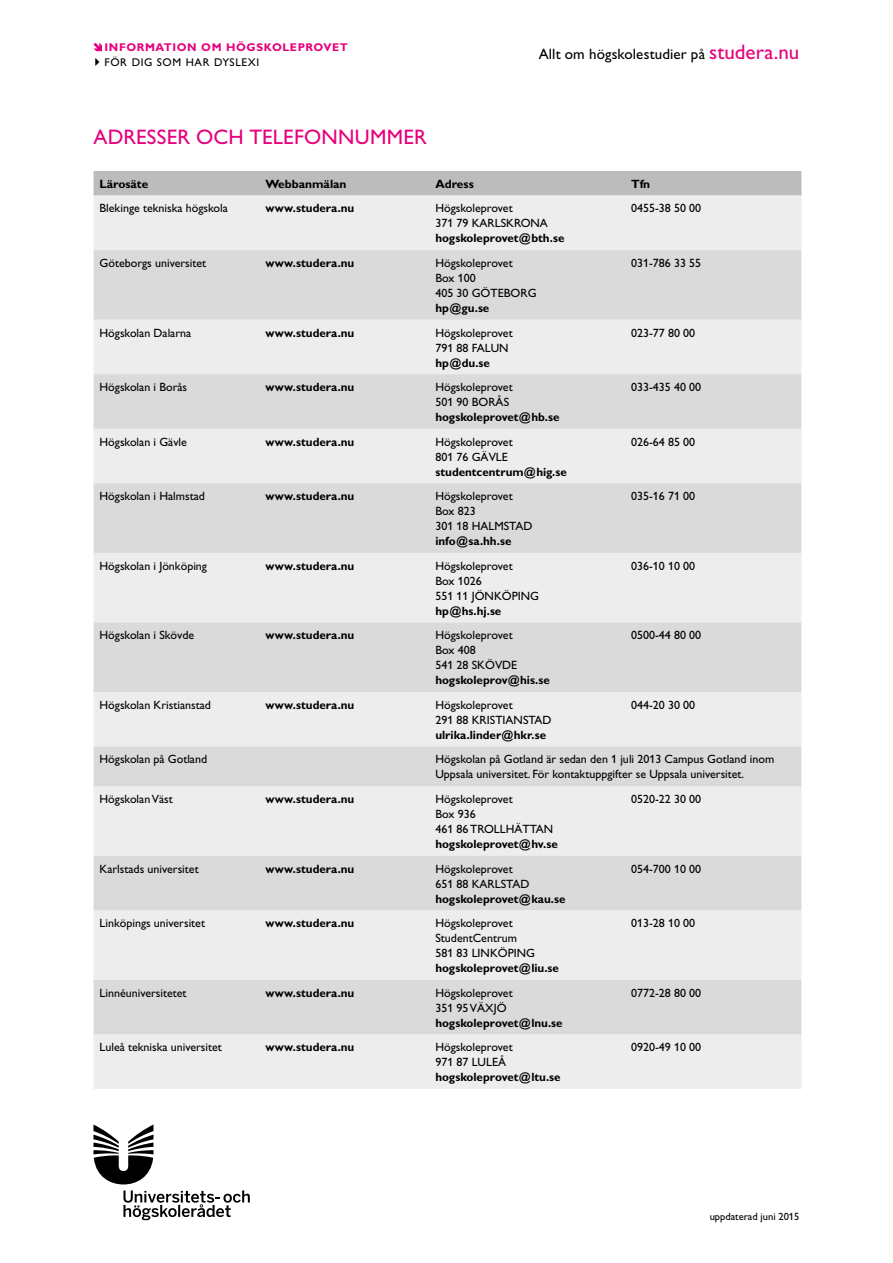
<style>
.page{position:relative;width:893px;height:1263px;background:#fff}
.page>*{position:absolute;margin:0;border:0;box-sizing:border-box;transform-origin:0 0}
.t1{font:21px "Gill Alt One";letter-spacing:.01em;color:#e6007d}
.t2{font:15px "Gill Alt One";letter-spacing:.01em;color:#000}
.Tabelltext_01{font:12px/15px "Gill Alt One";color:#000}
.Tabelltext_01-2{font:700 12px "Gill Alt One";color:#000}
.t3{font:700 11.25px "Gill Alt One";letter-spacing:.05em;color:#e6007d}
.t4{font:11.25px "Gill Alt One";letter-spacing:.05em;color:#000}
.t5{font:10.5px "Gill Alt One";color:#000}
.s1{font-size:21px;color:#e6007d}
</style>
<div class="page">
<svg style="left:123px;top:1190px;width:127px;height:30px"></svg>
<svg style="left:93px;top:1124px;width:60px;height:60px"></svg>
<svg style="left:94px;top:43px;width:8px;height:8px"></svg>
<div style="left:94px;top:171px;width:707px;height:25px;background:#bcbcbc"></div>
<div style="left:94px;top:196px;width:707px;height:893px;background:#ededed"></div>
<svg style="left:94px;top:250px;width:707px;height:784px;background:#e3e3e3"></svg>
<p class="t3" style="left:105px;top:41px;width:245px">INFORMATION OM HÖGSKOLEPROVET</p>
<p class="t4" style="left:105px;top:56px;width:156px">FÖR DIG SOM HAR DYSLEXI</p>
<p class="t2" style="left:539px;top:45px;width:262px">Allt om högskolestudier på <span class="s1">studera.nu</span></p>
<h2 class="t1" style="left:94px;top:125px;width:335px">ADRESSER OCH TELEFONNUMMER</h2>
<p class="Tabelltext_01-2" style="left:99px;top:177px;width:50px">Lärosäte</p>
<p class="Tabelltext_01-2" style="left:265px;top:177px;width:83px">Webbanmälan</p>
<p class="Tabelltext_01-2" style="left:435px;top:177px;width:40px">Adress</p>
<p class="Tabelltext_01-2" style="left:631px;top:177px;width:21px">Tfn</p>
<p class="Tabelltext_01" style="left:99px;top:201px;width:130px">Blekinge tekniska högskola</p>
<p class="Tabelltext_01-2" style="left:265px;top:201px;width:91px">www.studera.nu</p>
<p class="Tabelltext_01" style="left:435px;top:201px;width:79px">Högskoleprovet</p>
<p class="Tabelltext_01" style="left:435px;top:216px;width:114px">371 79 KARLSKRONA</p>
<p class="Tabelltext_01-2" style="left:435px;top:231px;width:130px">hogskoleprovet@bth.se</p>
<p class="Tabelltext_01" style="left:631px;top:201px;width:72px">0455-38 50 00</p>
<p class="Tabelltext_01" style="left:99px;top:255px;width:108px">Göteborgs universitet</p>
<p class="Tabelltext_01-2" style="left:265px;top:256px;width:91px">www.studera.nu</p>
<p class="Tabelltext_01" style="left:435px;top:255px;width:79px">Högskoleprovet</p>
<p class="Tabelltext_01" style="left:435px;top:270px;width:42px">Box 100</p>
<p class="Tabelltext_01" style="left:435px;top:285px;width:103px">405 30 GÖTEBORG</p>
<p class="Tabelltext_01-2" style="left:435px;top:301px;width:55px">hp@gu.se</p>
<p class="Tabelltext_01" style="left:99px;top:325px;width:93px">Högskolan Dalarna</p>
<p class="Tabelltext_01-2" style="left:265px;top:325px;width:91px">www.studera.nu</p>
<p class="Tabelltext_01" style="left:435px;top:325px;width:79px">Högskoleprovet</p>
<p class="Tabelltext_01" style="left:435px;top:340px;width:75px">791 88 FALUN</p>
<p class="Tabelltext_01-2" style="left:435px;top:355px;width:56px">hp@du.se</p>
<p class="Tabelltext_01" style="left:99px;top:379px;width:89px">Högskolan i Borås</p>
<p class="Tabelltext_01-2" style="left:265px;top:380px;width:91px">www.studera.nu</p>
<p class="Tabelltext_01" style="left:435px;top:379px;width:79px">Högskoleprovet</p>
<p class="Tabelltext_01" style="left:435px;top:394px;width:75px">501 90 BORÅS</p>
<p class="Tabelltext_01-2" style="left:435px;top:410px;width:126px">hogskoleprovet@hb.se</p>
<p class="Tabelltext_01" style="left:99px;top:434px;width:89px">Högskolan i Gävle</p>
<p class="Tabelltext_01-2" style="left:265px;top:434px;width:91px">www.studera.nu</p>
<p class="Tabelltext_01" style="left:435px;top:434px;width:79px">Högskoleprovet</p>
<p class="Tabelltext_01" style="left:435px;top:449px;width:74px">801 76 GÄVLE</p>
<p class="Tabelltext_01-2" style="left:435px;top:464px;width:133px">studentcentrum@hig.se</p>
<p class="Tabelltext_01" style="left:99px;top:489px;width:107px">Högskolan i Halmstad</p>
<p class="Tabelltext_01-2" style="left:265px;top:489px;width:91px">www.studera.nu</p>
<p class="Tabelltext_01" style="left:435px;top:489px;width:79px">Högskoleprovet</p>
<p class="Tabelltext_01" style="left:435px;top:504px;width:42px">Box 823</p>
<p class="Tabelltext_01" style="left:435px;top:519px;width:98px">301 18 HALMSTAD</p>
<p class="Tabelltext_01-2" style="left:435px;top:534px;width:77px">info@sa.hh.se</p>
<p class="Tabelltext_01" style="left:99px;top:558px;width:109px">Högskolan i Jönköping</p>
<p class="Tabelltext_01-2" style="left:265px;top:559px;width:91px">www.studera.nu</p>
<p class="Tabelltext_01" style="left:435px;top:558px;width:79px">Högskoleprovet</p>
<p class="Tabelltext_01" style="left:435px;top:573px;width:48px">Box 1026</p>
<p class="Tabelltext_01" style="left:435px;top:588px;width:105px">551 11 JÖNKÖPING</p>
<p class="Tabelltext_01-2" style="left:435px;top:604px;width:67px">hp@hs.hj.se</p>
<p class="Tabelltext_01" style="left:99px;top:628px;width:96px">Högskolan i Skövde</p>
<p class="Tabelltext_01-2" style="left:265px;top:628px;width:91px">www.studera.nu</p>
<p class="Tabelltext_01" style="left:435px;top:628px;width:79px">Högskoleprovet</p>
<p class="Tabelltext_01" style="left:435px;top:643px;width:42px">Box 408</p>
<p class="Tabelltext_01" style="left:435px;top:658px;width:83px">541 28 SKÖVDE</p>
<p class="Tabelltext_01-2" style="left:435px;top:673px;width:116px">hogskoleprov@his.se</p>
<p class="Tabelltext_01" style="left:99px;top:697px;width:113px">Högskolan Kristianstad</p>
<p class="Tabelltext_01-2" style="left:265px;top:698px;width:91px">www.studera.nu</p>
<p class="Tabelltext_01" style="left:435px;top:697px;width:79px">Högskoleprovet</p>
<p class="Tabelltext_01" style="left:435px;top:712px;width:118px">291 88 KRISTIANSTAD</p>
<p class="Tabelltext_01-2" style="left:435px;top:728px;width:112px">ulrika.linder@hkr.se</p>
<p class="Tabelltext_01" style="left:631px;top:255px;width:72px">031-786 33 55</p>
<p class="Tabelltext_01" style="left:631px;top:325px;width:66px">023-77 80 00</p>
<p class="Tabelltext_01" style="left:631px;top:379px;width:72px">033-435 40 00</p>
<p class="Tabelltext_01" style="left:631px;top:434px;width:66px">026-64 85 00</p>
<p class="Tabelltext_01" style="left:631px;top:489px;width:66px">035-16 71 00</p>
<p class="Tabelltext_01" style="left:631px;top:558px;width:66px">036-10 10 00</p>
<p class="Tabelltext_01" style="left:631px;top:628px;width:72px">0500-44 80 00</p>
<p class="Tabelltext_01" style="left:631px;top:697px;width:66px">044-20 30 00</p>
<p class="Tabelltext_01" style="left:99px;top:752px;width:109px">Högskolan på Gotland</p>
<p class="Tabelltext_01" style="left:435px;top:752px;width:340px">Högskolan på Gotland är sedan den 1 juli 2013 Campus Gotland inom<br>Uppsala universitet. För kontaktuppgifter se Uppsala universitet.</p>
<p class="Tabelltext_01" style="left:99px;top:791px;width:75px">Högskolan Väst</p>
<p class="Tabelltext_01-2" style="left:265px;top:792px;width:91px">www.studera.nu</p>
<p class="Tabelltext_01" style="left:435px;top:791px;width:79px">Högskoleprovet</p>
<p class="Tabelltext_01" style="left:435px;top:806px;width:42px">Box 936</p>
<p class="Tabelltext_01" style="left:435px;top:821px;width:119px">461 86 TROLLHÄTTAN</p>
<p class="Tabelltext_01-2" style="left:435px;top:837px;width:124px">hogskoleprovet@hv.se</p>
<p class="Tabelltext_01" style="left:631px;top:791px;width:72px">0520-22 30 00</p>
<p class="Tabelltext_01" style="left:99px;top:861px;width:101px">Karlstads universitet</p>
<p class="Tabelltext_01-2" style="left:265px;top:861px;width:91px">www.studera.nu</p>
<p class="Tabelltext_01" style="left:435px;top:861px;width:79px">Högskoleprovet</p>
<p class="Tabelltext_01" style="left:435px;top:876px;width:95px">651 88 KARLSTAD</p>
<p class="Tabelltext_01-2" style="left:435px;top:891px;width:132px">hogskoleprovet@kau.se</p>
<p class="Tabelltext_01" style="left:99px;top:915px;width:107px">Linköpings universitet</p>
<p class="Tabelltext_01-2" style="left:265px;top:916px;width:91px">www.studera.nu</p>
<p class="Tabelltext_01" style="left:435px;top:915px;width:79px">Högskoleprovet</p>
<p class="Tabelltext_01" style="left:435px;top:930px;width:83px">StudentCentrum</p>
<p class="Tabelltext_01" style="left:435px;top:945px;width:101px">581 83 LINKÖPING</p>
<p class="Tabelltext_01-2" style="left:435px;top:961px;width:125px">hogskoleprovet@liu.se</p>
<p class="Tabelltext_01" style="left:99px;top:985px;width:89px">Linnéuniversitetet</p>
<p class="Tabelltext_01-2" style="left:265px;top:985px;width:91px">www.studera.nu</p>
<p class="Tabelltext_01" style="left:435px;top:985px;width:79px">Högskoleprovet</p>
<p class="Tabelltext_01" style="left:435px;top:1000px;width:73px">351 95 VÄXJÖ</p>
<p class="Tabelltext_01-2" style="left:435px;top:1015px;width:129px">hogskoleprovet@lnu.se</p>
<p class="Tabelltext_01" style="left:99px;top:1040px;width:124px">Luleå tekniska universitet</p>
<p class="Tabelltext_01-2" style="left:265px;top:1040px;width:91px">www.studera.nu</p>
<p class="Tabelltext_01" style="left:435px;top:1040px;width:79px">Högskoleprovet</p>
<p class="Tabelltext_01" style="left:435px;top:1055px;width:72px">971 87 LULEÅ</p>
<p class="Tabelltext_01-2" style="left:435px;top:1070px;width:127px">hogskoleprovet@ltu.se</p>
<p class="Tabelltext_01" style="left:631px;top:861px;width:72px">054-700 10 00</p>
<p class="Tabelltext_01" style="left:631px;top:915px;width:66px">013-28 10 00</p>
<p class="Tabelltext_01" style="left:631px;top:985px;width:72px">0772-28 80 00</p>
<p class="Tabelltext_01" style="left:631px;top:1040px;width:72px">0920-49 10 00</p>
<p class="t5" style="left:710px;top:1211px;width:91px">uppdaterad juni 2015</p>
</div>
